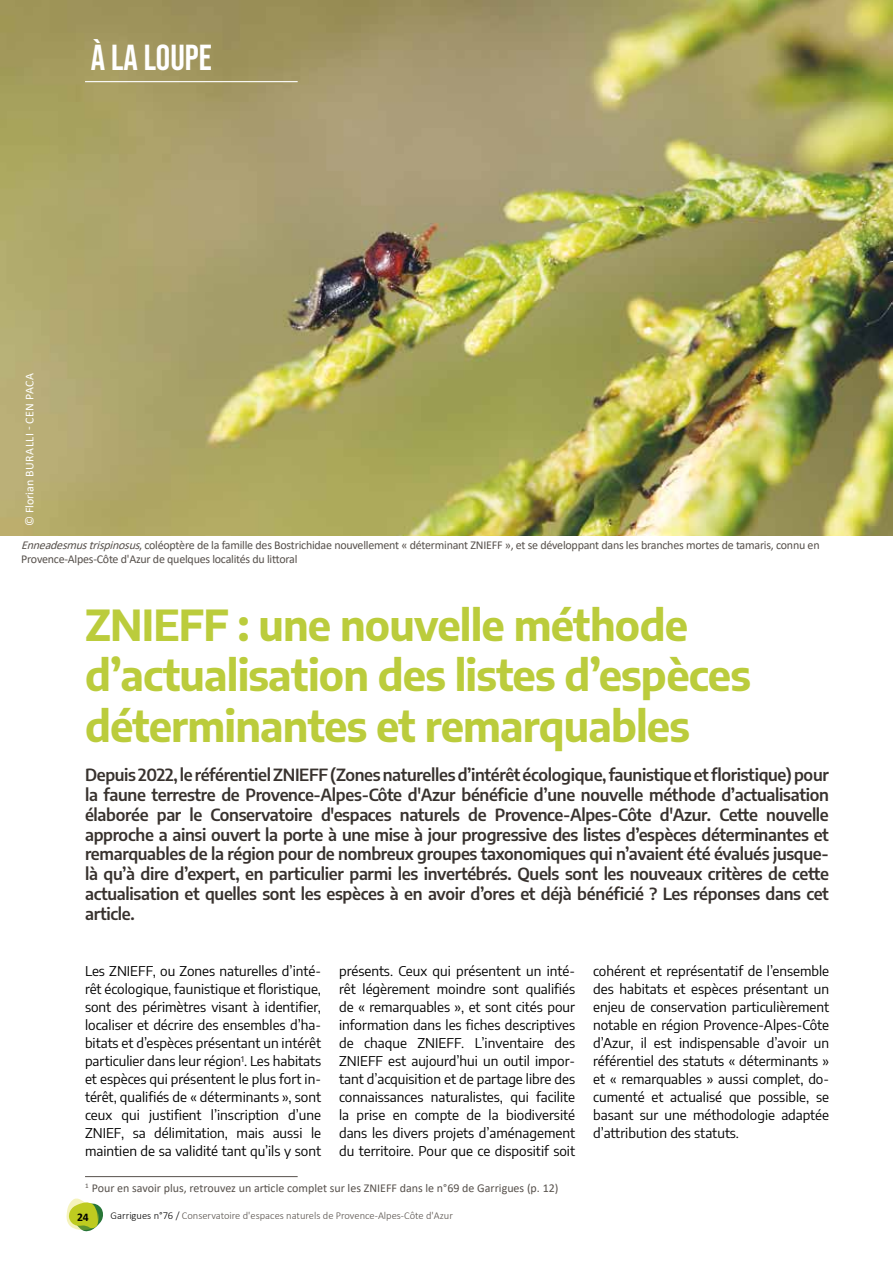
<style>
.page{position:relative;width:893px;height:1263px;background:#fff}
.page>*{position:absolute;margin:0;border:0;box-sizing:border-box;transform-origin:0 0}
.t1{font:700 42px/50.4px "Encode Sans";letter-spacing:-.02em;color:#bbcc3c}
.t2{font:36px "Bebas Neue";color:#fff}
.t3{font:600 16.5px/19.8px "Encode Sans";letter-spacing:-.02em;color:#38322e;text-align:justify}
.t4{font:13.5px/18px "Encode Sans";color:#000;text-align:justify}
.t5{font:12px/14.4px "Calibri";letter-spacing:-.02em;color:#57514c}
.t6{font:12px "Calibri";color:#57514c}
.t7{font:12px "Calibri";letter-spacing:.04em;color:#fff}
.t8{font:700 11.7px "Calibri";color:#000}
.t9{font:300 10.5px "Calibri";color:#57514c}
.s1{font-style:italic}
.s2{color:#000}
</style>
<div class="page">
<svg style="left:67px;top:1198px;width:36px;height:33px"></svg>
<img style="left:0;top:0;width:893px;height:535px">
<hr style="left:85px;top:81px;width:213px;height:1px;background:#fff">
<hr style="left:85px;top:1176px;width:213px;height:1px;background:#57514c">
<h2 class="t2" style="left:91px;top:37px;width:122px">À LA LOUPE</h2>
<p class="t7" style="left:21px;top:526px;width:155px;rotate:-90deg">© Florian BURALLI - CEN PACA</p>
<p class="t5" style="left:21px;top:537px;width:800px"><span class="s1">Enneadesmustrispinosus</span>, coléoptère de la famille des Bostrichidae nouvellement « déterminant ZNIEFF », et se développant dans les branches mortes de tamaris, connu en<br>Provence-Alpes-Côte d'Azur de quelques localités du littoral</p>
<h1 class="t1" style="left:85px;top:597px;width:667px">ZNIEFF : une nouvelle méthode d’actualisation des listes d’espèces déterminantes et remarquables</h1>
<p class="t3" style="left:85px;top:764px;width:745px">Depuis 2022, le référentiel ZNIEFF (Zones naturelles d’intérêt écologique, faunistique et floristique) pour la faune terrestre de Provence-Alpes-Côte d'Azur bénéficie d’une nouvelle méthode d’actualisation élaborée par le Conservatoire d'espaces naturels de Provence-Alpes-Côte d'Azur. Cette nouvelle approche a ainsi ouvert la porte à une mise à jour progressive des listes d’espèces déterminantes et remarquables de la région pour de nombreux groupes taxonomiques qui n’avaient été évalués jusque&shy;là qu’à dire d’expert, en particulier parmi les invertébrés. Quels sont les nouveaux critères de cette actualisation et quelles sont les espèces à en avoir d’ores et déjà bénéficié ? Les réponses dans cet article.</p>
<p class="t4" style="left:85px;top:961px;width:238px">Les ZNIEFF, ou Zones naturelles d’inté&shy;rêt écologique, faunistique et floristique, sont des périmètres visant à identifier, localiser et décrire des ensembles d’ha&shy;bitats et d’espèces présentant un intérêt particulier dans leur région<sup>1</sup>. Les habitats et espèces qui présentent le plus fort in&shy;térêt, qualifiés de « déterminants », sont ceux qui justifient l’inscription d’une ZNIEF, sa délimitation, mais aussi le maintien de sa validité tant qu’ils y sont</p>
<p class="t4" style="left:339px;top:961px;width:238px">présents. Ceux qui présentent un inté&shy;rêt légèrement moindre sont qualifiés de « remarquables », et sont cités pour information dans les fiches descriptives de chaque ZNIEFF. L’inventaire des ZNIEFF est aujourd’hui un outil impor&shy;tant d’acquisition et de partage libre des connaissances naturalistes, qui facilite la prise en compte de la biodiversité dans les divers projets d’aménagement du territoire. Pour que ce dispositif soit</p>
<p class="t4" style="left:593px;top:961px;width:238px">cohérent et représentatif de l’ensemble des habitats et espèces présentant un enjeu de conservation particulièrement notable en région Provence-Alpes-Côte d’Azur, il est indispensable d’avoir un référentiel des statuts « déterminants » et « remarquables » aussi complet, do&shy;cumenté et actualisé que possible, se basant sur une méthodologie adaptée d’attribution des statuts.</p>
<p class="t6" style="left:85px;top:1179px;width:475px"><sup>1</sup> Pour en savoir plus, retrouvez un article complet sur les ZNIEFF dans le n°69 de Garrigues (p. 12)</p>
<p class="t8" style="left:77px;top:1209px;width:13px">24</p>
<p class="t9" style="left:111px;top:1209px;width:344px"><span class="s2">Garrigues n°76 /</span> Conservatoire d'espaces naturels de Provence-Alpes-Côte d'Azur</p>
</div>
